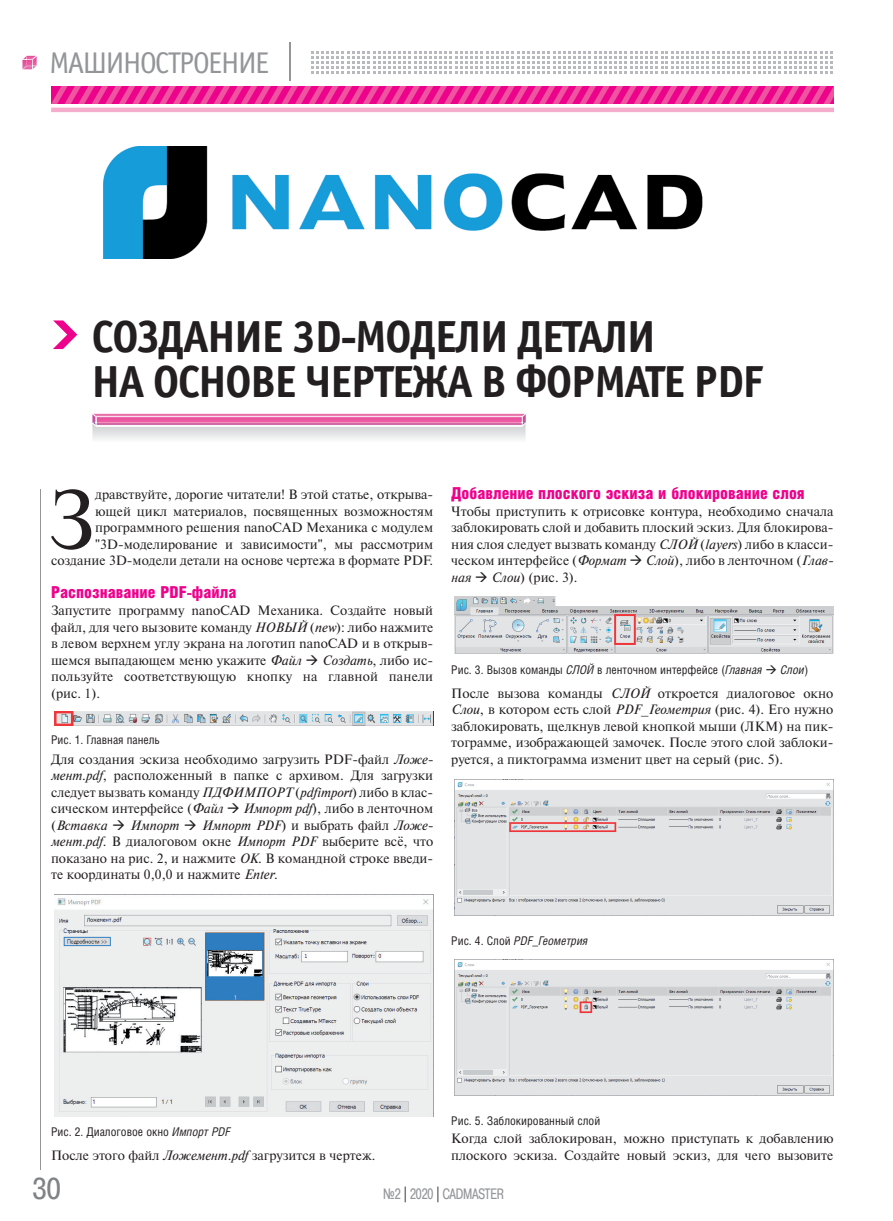
<style>
.page{position:relative;width:893px;height:1221px;background:#fff}
.page>*{position:absolute;margin:0;border:0;box-sizing:border-box;transform-origin:0 0}
.t1{font:84.15px "Newton C";color:#231f20}
.t2{font:700 45px/45px "Officina Sans C";letter-spacing:-.04em;color:#231f20}
.t3{font:30px "Officina Sans C";letter-spacing:-.05em;color:#939598}
.t4{font:30px "Pragmatica Cond C";color:#808285;scale:1.07 1}
.t5{font:900 16.5px "Helios Cond";color:#ed028c}
.t6{font:15px "Pragmatica Cond C";color:#939598;scale:.9 1}
.t7{font:13.5px/16.5px "Newton C";color:#231f20;text-align:justify}
.t8{font:12px "Helios Cond";color:#231f20}
.t9{font:italic 12px "Helios Cond";color:#231f20}
.s1{font-style:italic}
.s2{font-style:normal}
.s3{color:#231f20}
</style>
<div class="page">
<svg style="left:22px;top:55px;width:15px;height:15px"></svg>
<hr style="left:290px;top:42px;width:1px;height:38px;background:#939598">
<svg style="left:311px;top:51px;width:522px;height:23px"></svg>
<svg style="left:51px;top:86px;width:782px;height:18px"></svg>
<hr style="left:51px;top:108px;width:782px;height:4px;background:#f5adce">
<hr style="left:40px;top:489px;width:1px;height:680px;background:#939598">
<img style="left:54px;top:711px;width:379px;height:14px">
<img style="left:54px;top:894px;width:379px;height:222px">
<img style="left:454px;top:596px;width:379px;height:57px">
<img style="left:454px;top:779px;width:379px;height:136px">
<img style="left:454px;top:959px;width:379px;height:136px">
<svg style="left:53px;top:320px;width:24px;height:29px"></svg>
<svg style="left:92px;top:413px;width:434px;height:14px"></svg>
<img style="left:103px;top:146px;width:600px;height:113px">
<h3 class="t3" style="left:49px;top:51px;width:222px">МАШИНОСТРОЕНИЕ</h3>
<h2 class="t2" style="left:92px;top:318px;width:673px">СОЗДАНИЕ 3D-МОДЕЛИ ДЕТАЛИ<br>НА ОСНОВЕ ЧЕРТЕЖА В ФОРМАТЕ PDF</h2>
<h1 class="t1" style="left:48px;top:490px;width:49px">З</h1>
<p class="t7" style="left:51px;top:487px;width:384px;text-align:right">дравствуйте, дорогие читатели! В этой статье, открыва-<br>ющей цикл материалов, посвященных возможностям программного решения nanoCAD Механика с модулем "3D-моделирование и зависимости", мы рассмотрим создание 3D-модели детали на основе чертежа в формате PDF.</p>
<p class="t5" style="left:51px;top:586px;width:187px">Распознавание PDF-файла</p>
<p class="t7" style="left:51px;top:603px;width:384px">Запустите программу nanoCAD Механика. Создайте новый файл, для чего вызовите команду <span class="s1">НОВЫЙ</span> (<span class="s1">new</span>): либо нажмите в левом верхнем углу экрана на логотип nanoCAD и в открыв&shy;шемся выпадающем меню укажите <span class="s1">Файл</span> → <span class="s1">Создать</span>, либо ис&shy;пользуйте соответствующую кнопку на главной панели (рис. 1).</p>
<p class="t8" style="left:51px;top:735px;width:111px">Рис. 1. Главная панель</p>
<p class="t7" style="left:51px;top:751px;width:384px">Для создания эскиза необходимо загрузить PDF-файл <span class="s1">Ложе&shy;мент.pdf</span>, расположенный в папке с архивом. Для загрузки следует вызвать команду <span class="s1">ПДФИМПОРТ</span> (<span class="s1">pdfimport</span>) либо в клас&shy;сическом интерфейсе (<span class="s1">Файл</span> → <span class="s1">Импорт pdf</span>), либо в ленточном (<span class="s1">Вставка</span> → <span class="s1">Импорт</span> → <span class="s1">Импорт PDF</span>) и выбрать файл <span class="s1">Ложе&shy;мент.pdf</span>. В диалоговом окне <span class="s1">Импорт PDF</span> выберите всё, что показано на рис. 2, и нажмите <span class="s1">ОК</span>. В командной строке введи&shy;те координаты 0,0,0 и нажмите <span class="s1">Enter</span>.</p>
<p class="t5" style="left:451px;top:487px;width:355px">Добавление плоского эскиза и блокирование слоя</p>
<p class="t7" style="left:451px;top:504px;width:384px">Чтобы приступить к отрисовке контура, необходимо сначала заблокировать слой и добавить плоский эскиз. Для блокирова&shy;ния слоя следует вызвать команду <span class="s1">СЛОЙ</span> (<span class="s1">layers</span>) либо в класси&shy;ческом интерфейсе (<span class="s1">Формат</span> → <span class="s1">Слой</span>), либо в ленточном (<span class="s1">Глав&shy;ная</span> → <span class="s1">Слои</span>) (рис. 3).</p>
<p class="t8" style="left:451px;top:665px;width:358px">Рис. 3. Вызов команды <span class="s1">СЛОЙ</span> в ленточном интерфейсе (<span class="s1">Главная</span> → <span class="s1">Слои</span>)</p>
<p class="t7" style="left:451px;top:685px;width:384px">После вызова команды <span class="s1">СЛОЙ</span> откроется диалоговое окно <span class="s1">Слои</span>, в котором есть слой <span class="s1">PDF_Геометрия</span> (рис. 4). Его нужно заблокировать, щелкнув левой кнопкой мыши (ЛКМ) на пик&shy;тограмме, изображающей замочек. После этого слой заблоки&shy;руется, а пиктограмма изменит цвет на серый (рис. 5).</p>
<p class="t9" style="left:451px;top:936px;width:138px"><span class="s2">Рис. 4. Слой</span> PDF_Геометрия</p>
<p class="t8" style="left:51px;top:1127px;width:181px">Рис. 2. Диалоговое окно <span class="s1">Импорт PDF</span></p>
<p class="t7" style="left:51px;top:1147px;width:326px">После этого файл <span class="s1">Ложемент.pdf</span> загрузится в чертеж.</p>
<p class="t8" style="left:451px;top:1116px;width:151px">Рис. 5. Заблокированный слой</p>
<p class="t7" style="left:451px;top:1131px;width:384px">Когда слой заблокирован, можно приступать к добавлению плоского эскиза. Создайте новый эскиз, для чего вызовите</p>
<h3 class="t4" style="left:33px;top:1171px;width:27px">30</h3>
<p class="t6" style="left:383px;top:1185px;width:135px">¹2 <span class="s3">|</span> 2020 <span class="s3">|</span> CADMASTER</p>
</div>
